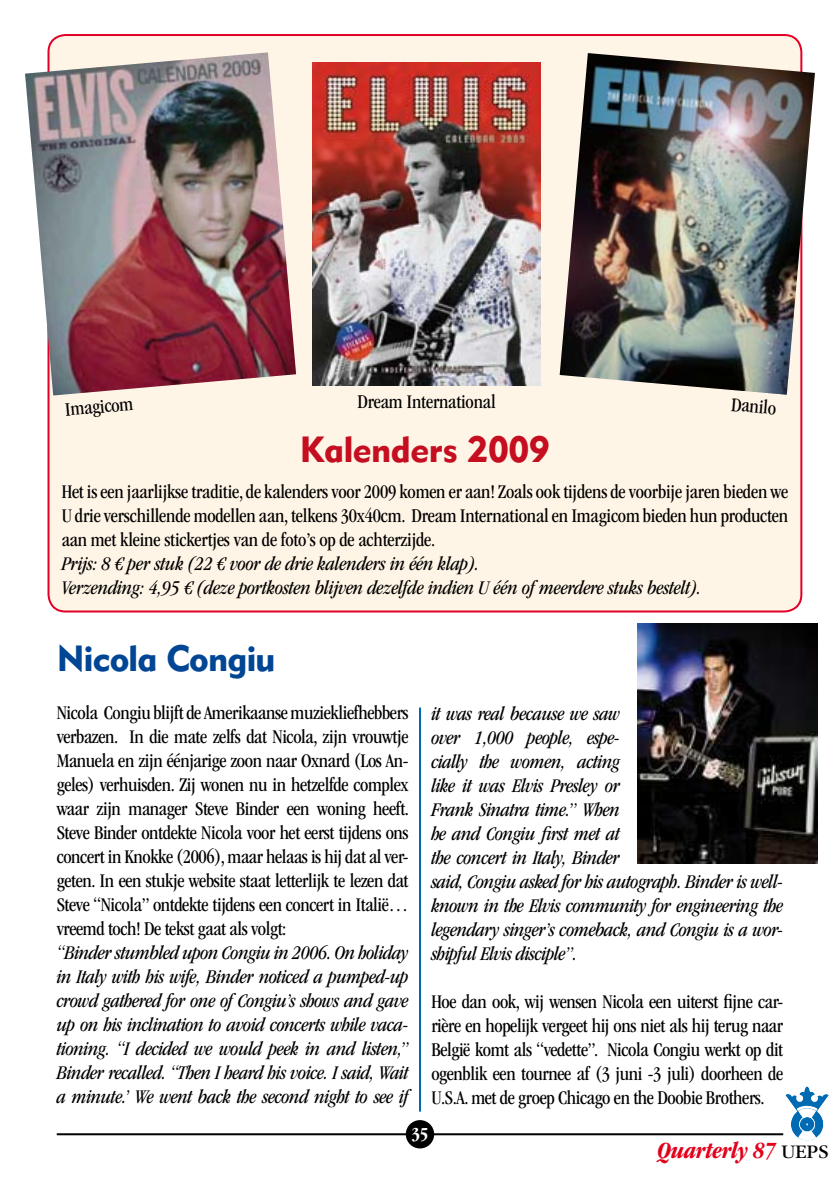
<style>
.page{position:relative;width:840px;height:1191px;background:#fff}
.page>*{position:absolute;margin:0;border:0;box-sizing:border-box;transform-origin:0 0}
.t1{font:36px "Geometric 415 BT Black A";letter-spacing:-.01em;color:#c50e1f}
.t2{font:36px "Geometric 415 BT Black A";letter-spacing:-.02em;color:#004695}
.t3{font:italic 700 condensed 24px "ITC Garamond Std";letter-spacing:-.01em;color:#e2001a}
.t4{font:condensed 20px/24px "ITC Garamond Std";letter-spacing:-.02em;color:#000;text-align:justify}
.t5{font:italic condensed 20px/24px "ITC Garamond Std";letter-spacing:-.02em;color:#000}
.t6{font:700 condensed 19px "ITC Garamond Std";color:#fff}
.s1{font-weight:400;font-style:normal;font-stretch:normal;font-size:20px;color:#000}
</style>
<div class="page">
<hr style="left:57px;top:1133px;width:725px;height:2px;background:#000">
<div style="left:405px;top:1120px;width:29px;height:28px;background:#000;border-radius:50%"></div>
<img style="left:785px;top:1086px;width:43px;height:54px">
<div style="left:48px;top:35px;width:752px;height:576px;background:#fff5e7;border-radius:17px"></div>
<img style="left:559px;top:53px;width:255px;height:342px">
<img style="left:312px;top:62px;width:228px;height:323px">
<img style="left:25px;top:52px;width:271px;height:343px">
<img style="left:637px;top:623px;width:179px;height:240px">
<hr style="left:419px;top:707px;width:2px;height:404px;background:#006ab2">
<p class="t4" style="left:64px;top:397px;width:70px;rotate:-5deg">Imagicom</p>
<p class="t4" style="left:357px;top:390px;width:140px">Dream International</p>
<p class="t4" style="left:732px;top:392px;width:46px;rotate:5deg">Danilo</p>
<h1 class="t1" style="left:300px;top:427px;width:251px">Kalenders 2009</h1>
<p class="t4" style="left:62px;top:480px;width:727px">Het is een jaarlijkse traditie, de kalenders voor 2009 komen er aan! Zoals ook tijdens de voorbije jaren bieden we U drie verschillende modellen aan, telkens 30x40cm. Dream International en Imagicom bieden hun producten aan met kleine stickertjes van de foto’s op de achterzijde.</p>
<p class="t5" style="left:62px;top:552px;width:641px">Prijs: 8 € per stuk (22 € voor de drie kalenders in één klap).<br>Verzending: 4,95 € (deze portkosten blijven dezelfde indien U één of meerdere stuks bestelt).</p>
<h1 class="t2" style="left:57px;top:636px;width:220px">Nicola Congiu</h1>
<p class="t4" style="left:57px;top:701px;width:353px">Nicola Congiu blijft de Amerikaanse muziekliefhebbers verbazen. In die mate zelfs dat Nicola, zijn vrouwtje Manuela en zijn éénjarige zoon naar Oxnard (Los An&shy;geles) verhuisden. Zij wonen nu in hetzelfde complex waar zijn manager Steve Binder een woning heeft.<br>Steve Binder ontdekte Nicola voor het eerst tijdens ons concert in Knokke (2006), maar helaas is hij dat al ver&shy;geten. In een stukje website staat letterlijk te lezen dat Steve “Nicola” ontdekte tijdens een concert in Italië… vreemd toch! De tekst gaat als volgt:</p>
<p class="t5" style="left:57px;top:941px;width:353px;text-align:justify">“Binder stumbled upon Congiu in 2006. On holiday in Italy with his wife, Binder noticed a pumped-up crowd gathered for one of Congiu’s shows and gave up on his inclination to avoid concerts while vaca&shy;tioning. “I decided we would peek in and listen,” Binder recalled. “Then I heard his voice. I said, Wait a minute.’ We went back the second night to see if</p>
<p class="t5" style="left:431px;top:702px;width:353px">it was real because we saw<br>over 1,000 people, espe-<br>cially the women, acting<br>like it was Elvis Presley or<br>Frank Sinatra time.” When<br>he and Congiu first met at<br>the concert in Italy, Binder<br>said, Congiu asked for his autograph. Binder is well&shy;known in the Elvis community for engineering the legendary singer’s comeback, and Congiu is a wor&shy;shipful Elvis disciple”.</p>
<p class="t4" style="left:431px;top:990px;width:353px">Hoe dan ook, wij wensen Nicola een uiterst fijne car&shy;rière en hopelijk vergeet hij ons niet als hij terug naar België komt als “vedette”. Nicola Congiu werkt op dit ogenblik een tournee af (3 juni -3 juli) doorheen de U.S.A. met de groep Chicago en the Doobie Brothers.</p>
<p class="t6" style="left:411px;top:1123px;width:19px">35</p>
<p class="t3" style="left:657px;top:1137px;width:172px">Quarterly 87 <span class="s1">UEPS</span></p>
</div>
